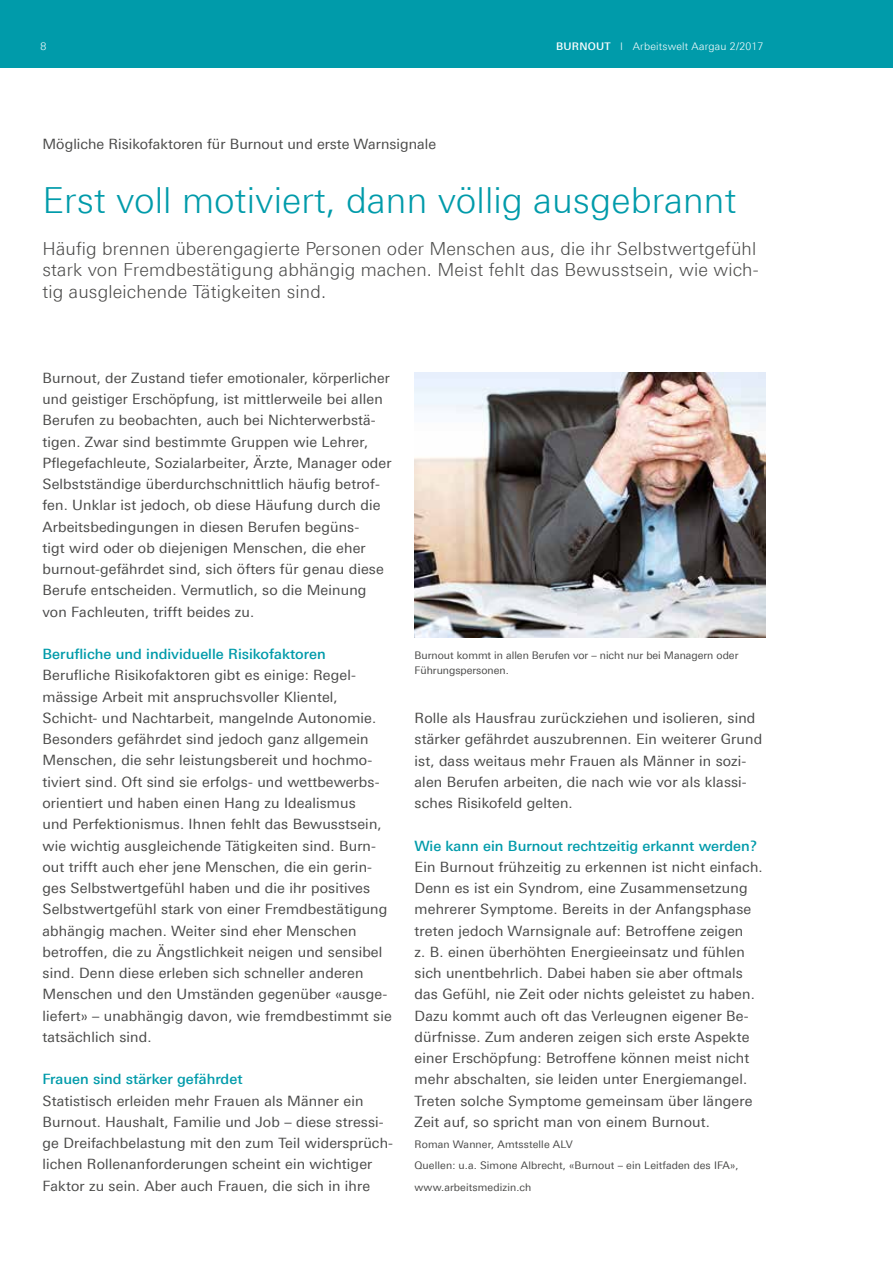
<style>
.page{position:relative;width:893px;height:1263px;background:#fff}
.page>*{position:absolute;margin:0;border:0;box-sizing:border-box;transform-origin:0 0}
.t1{font:300 36px "Linotype Univers 330";letter-spacing:.005em;color:#009baa}
.t2{font:300 18px/21.3px "Linotype Univers 330";letter-spacing:.01em;color:#4a4a49}
.t3{font:14.25px/21.3px "Linotype Univers 430";letter-spacing:.01em;color:#4a4a49}
.t4{font:500 14.25px "Linotype Univers 530";color:#009baa}
.t5{font:10.5px/21.3px "Linotype Univers 430";letter-spacing:.01em;color:#4a4a49}
.t6{font:300 10.5px "Linotype Univers 330";letter-spacing:.02em;color:#fff}
.s1{font-family:"Linotype Univers 530";font-weight:500}
</style>
<div class="page">
<div style="left:0;top:0;width:893px;height:68px;background:#009baa"></div>
<img style="left:415px;top:372px;width:350px;height:266px">
<p class="t6" style="left:41px;top:40px;width:7px">8</p>
<p class="t6" style="left:556px;top:40px;width:209px"><span class="s1">BURNOUT</span> I Arbeitswelt Aargau 2/2017</p>
<p class="t3" style="left:43px;top:133px;width:395px">Mögliche Risikofaktoren für Burnout und erste Warnsignale</p>
<h1 class="t1" style="left:43px;top:179px;width:695px">Erst voll motiviert, dann völlig ausgebrannt</h1>
<p class="t2" style="left:43px;top:238px;width:718px">Häufig brennen überengagierte Personen oder Menschen aus, die ihr Selbstwertgefühl stark von Fremdbestätigung abhängig machen. Meist fehlt das Bewusstsein, wie wich&shy;tig ausgleichende Tätigkeiten sind.</p>
<p class="t3" style="left:43px;top:367px;width:350px">Burnout, der Zustand tiefer emotionaler, körperlicher und geistiger Erschöpfung, ist mittlerweile bei allen Berufen zu beobachten, auch bei Nichterwerbstä&shy;tigen. Zwar sind bestimmte Gruppen wie Lehrer, Pflegefachleute, Sozialarbeiter, Ärzte, Manager oder Selbstständige überdurchschnittlich häufig betrof&shy;fen. Unklar ist jedoch, ob diese Häufung durch die Arbeitsbedingungen in diesen Berufen begüns-<br>tigt wird oder ob diejenigen Menschen, die eher burnout-gefährdet sind, sich öfters für genau diese Berufe entscheiden. Vermutlich, so die Meinung von Fachleuten, trifft beides zu.</p>
<p class="t4" style="left:43px;top:646px;width:285px">Berufliche und individuelle Risikofaktoren</p>
<p class="t3" style="left:43px;top:665px;width:351px">Berufliche Risikofaktoren gibt es einige: Regel&shy;mässige Arbeit mit anspruchsvoller Klientel, Schicht- und Nachtarbeit, mangelnde Autonomie.<br>Besonders gefährdet sind jedoch ganz allgemein Menschen, die sehr leistungsbereit und hochmo&shy;tiviert sind. Oft sind sie erfolgs- und wettbewerbs&shy;orientiert und haben einen Hang zu Idealismus<br>und Perfektionismus. Ihnen fehlt das Bewusstsein, wie wichtig ausgleichende Tätigkeiten sind. Burn&shy;out trifft auch eher jene Menschen, die ein gerin&shy;ges Selbstwertgefühl haben und die ihr positives Selbstwertgefühl stark von einer Fremdbestätigung abhängig machen. Weiter sind eher Menschen betroffen, die zu Ängstlichkeit neigen und sensibel sind. Denn diese erleben sich schneller anderen Menschen und den Umständen gegenüber «ausge&shy;liefert» – unabhängig davon, wie fremdbestimmt sie tatsächlich sind.</p>
<p class="t4" style="left:43px;top:1071px;width:201px">Frauen sind stärker gefährdet</p>
<p class="t3" style="left:43px;top:1090px;width:352px">Statistisch erleiden mehr Frauen als Männer ein Burnout. Haushalt, Familie und Job – diese stressi&shy;ge Dreifachbelastung mit den zum Teil widersprüch&shy;lichen Rollenanforderungen scheint ein wichtiger Faktor zu sein. Aber auch Frauen, die sich in ihre</p>
<p class="t5" style="left:415px;top:648px;width:325px;line-height:14.9px">Burnout kommt in allen Berufen vor – nicht nur bei Managern oder<br>Führungspersonen.</p>
<p class="t3" style="left:415px;top:707px;width:349px">Rolle als Hausfrau zurückziehen und isolieren, sind stärker gefährdet auszubrennen. Ein weiterer Grund ist, dass weitaus mehr Frauen als Männer in sozi&shy;alen Berufen arbeiten, die nach wie vor als klassi&shy;sches Risikofeld gelten.</p>
<p class="t4" style="left:415px;top:837px;width:344px">Wie kann ein Burnout rechtzeitig erkannt werden?</p>
<p class="t3" style="left:415px;top:856px;width:350px">Ein Burnout frühzeitig zu erkennen ist nicht einfach.<br>Denn es ist ein Syndrom, eine Zusammensetzung mehrerer Symptome. Bereits in der Anfangsphase treten jedoch Warnsignale auf: Betroffene zeigen<br>z. B. einen überhöhten Energieeinsatz und fühlen sich unentbehrlich. Dabei haben sie aber oftmals das Gefühl, nie Zeit oder nichts geleistet zu haben.<br>Dazu kommt auch oft das Verleugnen eigener Be&shy;dürfnisse. Zum anderen zeigen sich erste Aspekte einer Erschöpfung: Betroffene können meist nicht mehr abschalten, sie leiden unter Energiemangel.<br>Treten solche Symptome gemeinsam über längere Zeit auf, so spricht man von einem Burnout.</p>
<p class="t5" style="left:415px;top:1134px;width:325px">Roman Wanner, Amtsstelle ALV<br>Quellen: u.a. Simone Albrecht, «Burnout – ein Leitfaden des IFA», www.arbeitsmedizin.ch</p>
</div>
